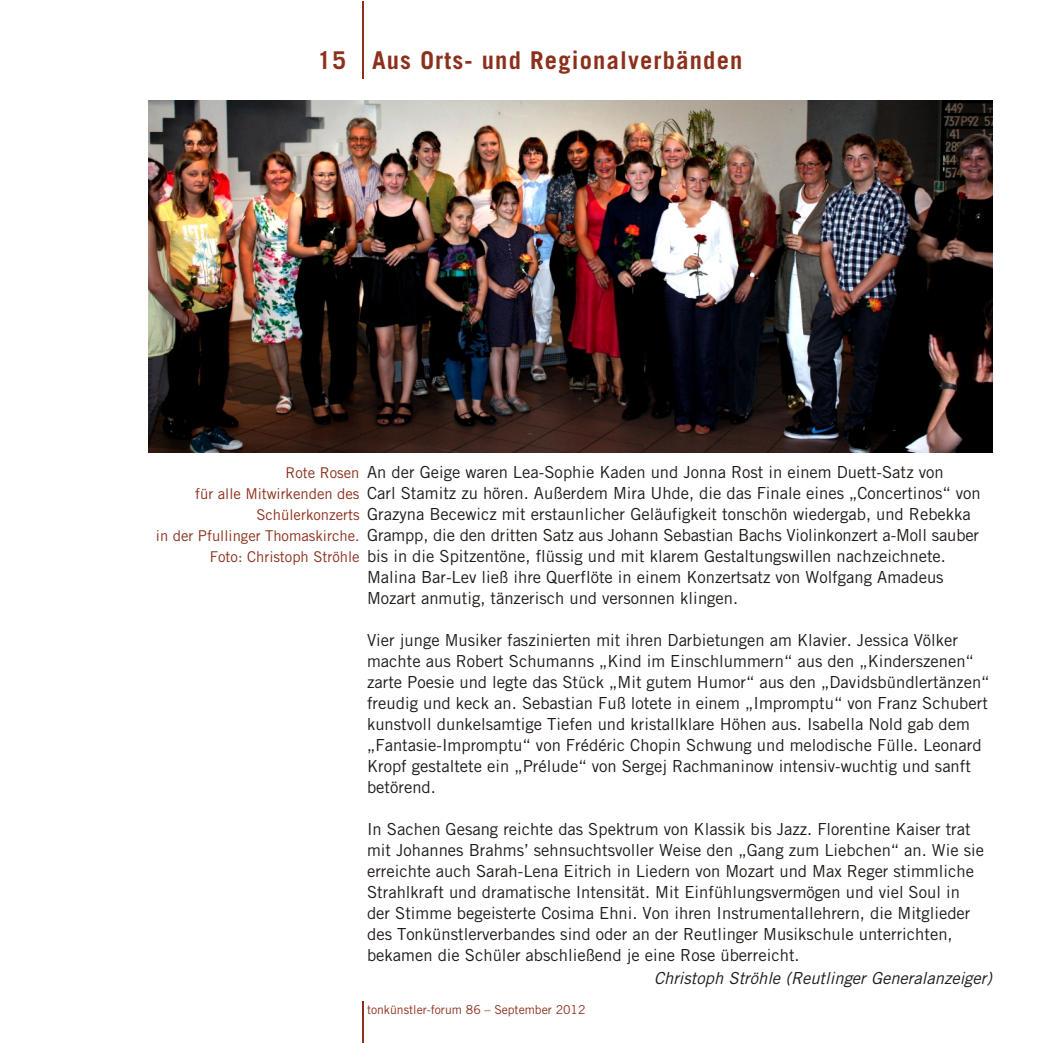
<style>
.page{position:relative;width:1043px;height:1043px;background:#fff}
.page>*{position:absolute;margin:0;border:0;box-sizing:border-box;transform-origin:0 0}
.t1{font:700 24.5px "Trade Gothic";letter-spacing:.05em;color:#8c301c}
.t2{font:16.62px/21px "Trade Gothic";color:#1f1a17}
.t3{font:italic 16.62px "Trade Gothic";color:#1f1a17}
.t4{font:14.88px/21px "Trade Gothic";color:#8c301c;text-align:right}
.t5{font:12.25px "Trade Gothic";letter-spacing:-.005em;color:#8c301c}
</style>
<div class="page">
<hr style="left:362px;top:1001px;width:2px;height:42px;background:#8c301c">
<hr style="left:362px;top:1px;width:2px;height:77px;background:#8c301c">
<img style="left:149px;top:100px;width:843px;height:353px">
<h1 class="t1" style="left:318px;top:50px;width:426px">15 Aus Orts- und Regionalverbänden</h1>
<p class="t4" style="left:156px;top:464px;width:205px">Rote Ro sen<br>für alle Mit wir ken den des<br>Schü ler kon zerts<br>in der Pful lin ger Tho mas kir che.<br>Foto: Chris toph Ströh le</p>
<p class="t2" style="left:367px;top:463px;width:615px">An der Gei ge wa ren Lea-So phie Ka den und Jon na Rost in ei nem Du ett-Satz von<br>Carl Sta mitz zu hö ren. Au ßer dem Mira Uhde, die das Fi na le ei nes „Con cer ti nos“ von Gra zy na Be ce wicz mit ers taun li cher Ge läu fig keit ton schön wie der gab, und Re bek ka Grampp, die den dritten Satz aus Jo hann Se bas ti an Bachs Vio lin kon zert a-Moll sau ber bis in die Spit zen tö ne, flüs sig und mit kla rem Ge stal tungs wil len nach zeich ne te.<br>Ma li na Bar-Lev ließ ihre Quer flö te in ei nem Kon zert satz von Wolf gang Amadeus Mozart anmutig, tänzerisch und versonnen klingen.</p>
<p class="t2" style="left:367px;top:631px;width:624px">Vier jun ge Mu si ker fas zi nier ten mit ih ren Dar bie tun gen am Kla vier. Jes si ca Völ ker mach te aus Ro bert Schu manns „Kind im Ein schlum mern“ aus den „Kin der sze nen“ zar te Poe sie und leg te das Stück „Mit gu tem Hu mor“ aus den „Da vids bünd ler tän zen“ freu dig und keck an. Se bas ti an Fuß lo te te in ei nem „Im promp tu“ von Franz Schu bert kunst voll dun kels am ti ge Tie fen und kris tall kla re Hö hen aus. Isa bel la Nold gab dem „Fan ta sie-Im promp tu“ von Fré dé ric Cho pin Schwung und me lo di sche Fül le. Leo nard Kropf ge stal te te ein „Pré lu de“ von Sergej Rachmaninow intensiv-wuchtig und sanft betörend.</p>
<p class="t2" style="left:367px;top:820px;width:619px">In Sa chen Ge sang reich te das Spek trum von Klas sik bis Jazz. Flo ren ti ne Kai ser trat mit Jo han nes Brahms’ sehn suchts vol ler Wei se den „Gang zum Lieb chen“ an. Wie sie er reich te auch Sa rah-Lena Eitrich in Lie dern von Mo zart und Max Re ger stimm li che Strahl kraft und dra ma ti sche In ten si tät. Mit Ein füh lungs ver mö gen und viel Soul in der Stim me be geis ter te Co si ma Ehni. Von ih ren In stru men tal leh rern, die Mit glie der des Ton künst ler ver ban des sind oder an der Reut lin ger Mu sik schu le un ter rich ten, bekamen die Schüler abschließend je eine Rose überreicht.</p>
<p class="t3" style="left:654px;top:971px;width:339px">Chris toph Ströh le (Reut lin ger Ge ne ral an zei ger)</p>
<p class="t5" style="left:367px;top:1004px;width:220px">ton künst ler-fo rum 86 – Sep tem ber 2012</p>
</div>
